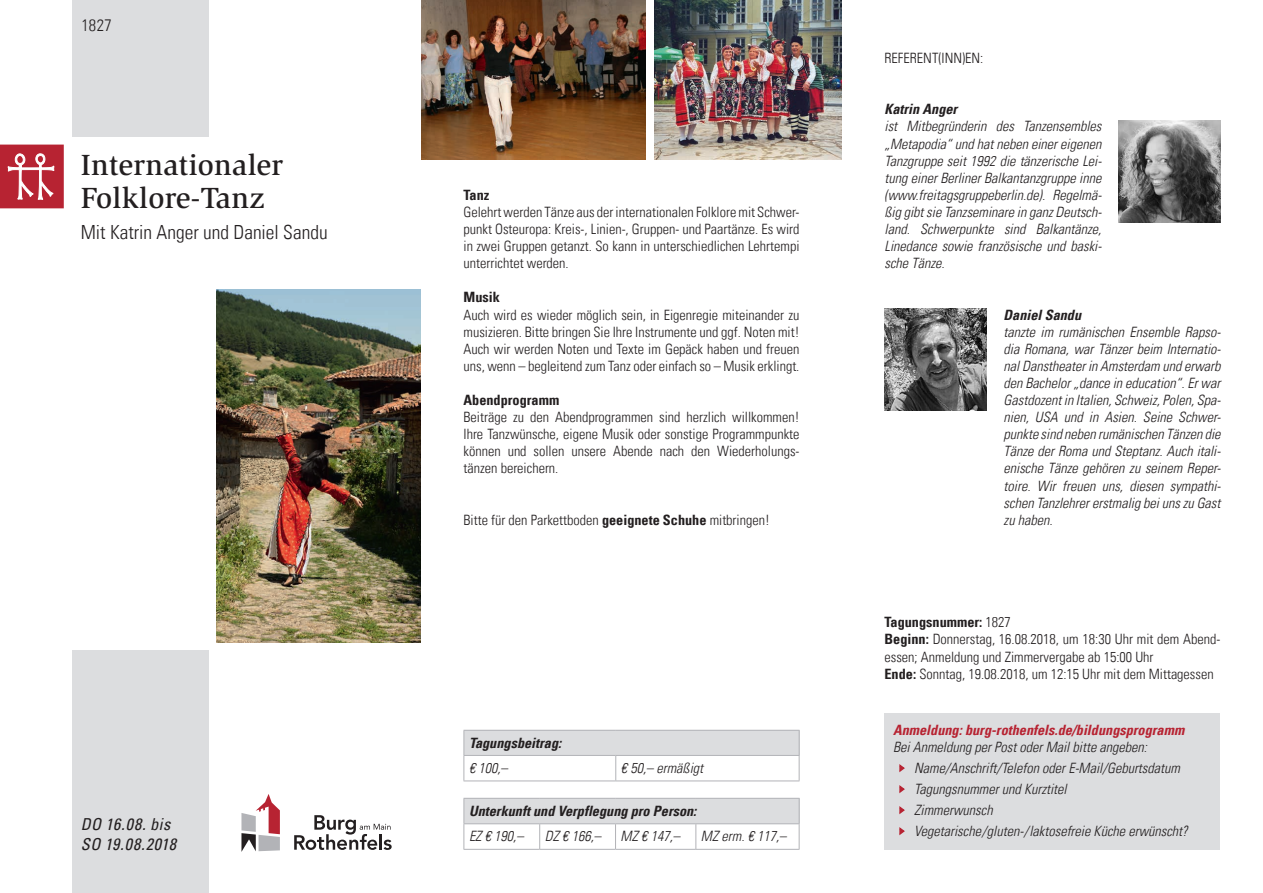
<style>
.page{position:relative;width:1263px;height:893px;background:#fff}
.page>*{position:absolute;margin:0;border:0;box-sizing:border-box;transform-origin:0 0}
.t1{font:500 30px/33px "Slimbach";letter-spacing:.01em;color:#231f20}
.t2{font:300 condensed 19.5px "Univers LT";color:#231f20}
.t3{font:italic condensed 16.5px/19.5px "Univers LT";letter-spacing:.025em;color:#231f20}
.t4{font:300 condensed 16.5px "Univers LT";color:#231f20}
.t5{font:italic 300 condensed 14.25px/17.1px "Univers LT";color:#231f20;text-align:justify}
.t6{font:300 condensed 14.25px/17.1px "Univers LT";color:#231f20;text-align:justify}
.t7{font:italic 700 condensed 14.25px "Univers LT";color:#231f20}
.t8{font:italic 700 condensed 14.25px "Univers LT";color:#b72332}
.t9{font:700 condensed 14.25px "Univers LT";color:#231f20}
.s1{font-weight:700}
</style>
<div class="page">
<img style="left:884px;top:309px;width:102px;height:102px">
<div style="left:72px;top:0;width:136px;height:136px;background:#dcdddf"></div>
<div style="left:72px;top:651px;width:136px;height:242px;background:#dcdddf"></div>
<svg style="left:0;top:145px;width:64px;height:64px;background:#c24551"></svg>
<hr style="left:463px;top:798px;width:77px;height:1px;background:#b2b3b7">
<hr style="left:540px;top:798px;width:75px;height:1px;background:#b2b3b7">
<hr style="left:615px;top:798px;width:81px;height:1px;background:#b2b3b7">
<hr style="left:696px;top:798px;width:103px;height:1px;background:#b2b3b7">
<svg style="left:463px;top:799px;width:337px;height:50px"></svg>
<hr style="left:463px;top:849px;width:77px;height:1px;background:#b2b3b7">
<hr style="left:540px;top:849px;width:75px;height:1px;background:#b2b3b7">
<hr style="left:615px;top:849px;width:81px;height:1px;background:#b2b3b7">
<hr style="left:696px;top:849px;width:103px;height:1px;background:#b2b3b7">
<div style="left:464px;top:730px;width:335px;height:25px;background:#dcdddf"></div>
<hr style="left:463px;top:730px;width:153px;height:1px;background:#b2b3b7">
<hr style="left:616px;top:730px;width:183px;height:1px;background:#b2b3b7">
<hr style="left:463px;top:755px;width:153px;height:1px;background:#b2b3b7">
<svg style="left:463px;top:731px;width:1px;height:50px"></svg>
<hr style="left:616px;top:755px;width:183px;height:1px;background:#b2b3b7">
<svg style="left:615px;top:756px;width:1px;height:25px"></svg>
<svg style="left:799px;top:731px;width:1px;height:50px"></svg>
<hr style="left:463px;top:781px;width:153px;height:1px;background:#b2b3b7">
<hr style="left:616px;top:781px;width:183px;height:1px;background:#b2b3b7">
<svg style="left:294px;top:815px;width:98px;height:35px"></svg>
<svg style="left:241px;top:794px;width:39px;height:58px"></svg>
<img style="left:1118px;top:120px;width:102px;height:102px">
<img style="left:217px;top:289px;width:204px;height:353px">
<img style="left:421px;top:0;width:224px;height:159px">
<img style="left:654px;top:0;width:188px;height:159px">
<div style="left:884px;top:713px;width:336px;height:137px;background:#dcdddf"></div>
<svg style="left:899px;top:764px;width:6px;height:9px"></svg>
<svg style="left:899px;top:785px;width:6px;height:9px"></svg>
<svg style="left:899px;top:806px;width:6px;height:9px"></svg>
<svg style="left:899px;top:827px;width:6px;height:9px"></svg>
<p class="t4" style="left:82px;top:16px;width:32px">1827</p>
<h1 class="t1" style="left:81px;top:149px;width:204px">Internationaler<br>Folklore-Tanz</h1>
<h2 class="t2" style="left:81px;top:221px;width:248px">Mit Katrin Anger und Daniel Sandu</h2>
<p class="t3" style="left:81px;top:814px;width:97px">DO 16.08. bis<br>SO 19.08.2018</p>
<p class="t9" style="left:463px;top:186px;width:27px">Tanz</p>
<p class="t6" style="left:463px;top:203px;width:337px">Gelehrt werden Tänze aus der internationalen Folklore mit Schwer&shy;punkt Osteuropa: Kreis-, Linien-, Gruppen- und Paartänze. Es wird in zwei Gruppen getanzt. So kann in unterschiedlichen Lehrtempi unterrichtet werden.</p>
<p class="t9" style="left:463px;top:289px;width:38px">Musik</p>
<p class="t6" style="left:463px;top:306px;width:337px">Auch wird es wieder möglich sein, in Eigenregie miteinander zu musizieren. Bitte bringen Sie Ihre Instrumente und ggf. Noten mit!<br>Auch wir werden Noten und Texte im Gepäck haben und freuen uns, wenn – begleitend zum Tanz oder einfach so – Musik erklingt.</p>
<p class="t9" style="left:463px;top:391px;width:97px">Abendprogramm</p>
<p class="t6" style="left:463px;top:409px;width:337px">Beiträge zu den Abendprogrammen sind herzlich willkommen!<br>Ihre Tanzwünsche, eigene Musik oder sonstige Programmpunkte können und sollen unsere Abende nach den Wiederholungs&shy;tänzen bereichern.</p>
<p class="t6" style="left:463px;top:511px;width:308px">Bitte für den Parkettboden <span class="s1">geeignete Schuhe</span> mitbringen!</p>
<p class="t7" style="left:469px;top:734px;width:94px">Tagungsbeitrag:</p>
<p class="t5" style="left:469px;top:759px;width:40px">€ 100,–</p>
<p class="t5" style="left:621px;top:759px;width:84px">€ 50,– ermäßigt</p>
<p class="t7" style="left:469px;top:802px;width:229px">Unterkunft und Verpflegung pro Person:</p>
<p class="t5" style="left:469px;top:828px;width:56px">EZ € 190,–</p>
<p class="t5" style="left:545px;top:828px;width:58px">DZ € 166,–</p>
<p class="t5" style="left:621px;top:828px;width:61px">MZ € 147,–</p>
<p class="t5" style="left:701px;top:828px;width:87px">MZ erm. € 117,–</p>
<p class="t6" style="left:884px;top:49px;width:100px">REFERENT(INN)EN:</p>
<p class="t7" style="left:884px;top:101px;width:74px">Katrin Anger</p>
<p class="t5" style="left:884px;top:118px;width:219px">ist Mitbegründerin des Tanzensembles „Metapodia“ und hat neben einer eigenen Tanzgruppe seit 1992 die tänzerische Lei&shy;tung einer Berliner Balkantanzgruppe inne (www.freitagsgruppeberlin.de). Regelmä&shy;ßig gibt sie Tanzseminare in ganz Deutsch&shy;land. Schwerpunkte sind Balkantänze, Linedance sowie französische und baski&shy;sche Tänze.</p>
<p class="t7" style="left:1003px;top:306px;width:79px">Daniel Sandu</p>
<p class="t5" style="left:1003px;top:323px;width:219px">tanzte im rumänischen Ensemble Rapso&shy;dia Romana, war Tänzer beim Internatio&shy;nal Danstheater in Amsterdam und erwarb den Bachelor „dance in education“. Er war Gastdozent in Italien, Schweiz, Polen, Spa&shy;nien, USA und in Asien. Seine Schwer&shy;punkte sind neben rumänischen Tänzen die Tänze der Roma und Steptanz. Auch itali&shy;enische Tänze gehören zu seinem Reper&shy;toire. Wir freuen uns, diesen sympathi&shy;schen Tanzlehrer erstmalig bei uns zu Gast zu haben.</p>
<p class="t6" style="left:884px;top:614px;width:336px;text-align:left"><span class="s1">Tagungsnummer:</span> 1827<br><span class="s1">Beginn:</span> Donnerstag, 16.08.2018, um 18:30 Uhr mit dem Abend&shy;essen; Anmeldung und Zimmervergabe ab 15:00 Uhr<br><span class="s1">Ende:</span> Sonntag, 19.08.2018, um 12:15 Uhr mit dem Mittagessen</p>
<p class="t8" style="left:893px;top:721px;width:293px">Anmeldung: burg-rothenfels.de/bildungsprogramm</p>
<p class="t5" style="left:914px;top:737px;width:275px;line-height:21px;text-align:left;text-indent:-21px">Bei Anmeldung per Post oder Mail bitte angeben:<br>Name/Anschrift/Telefon oder E-Mail/Geburtsdatum Tagungsnummer und Kurztitel<br>Zimmerwunsch<br>Vegetarische/gluten-/laktosefreie Küche erwünscht?</p>
</div>
